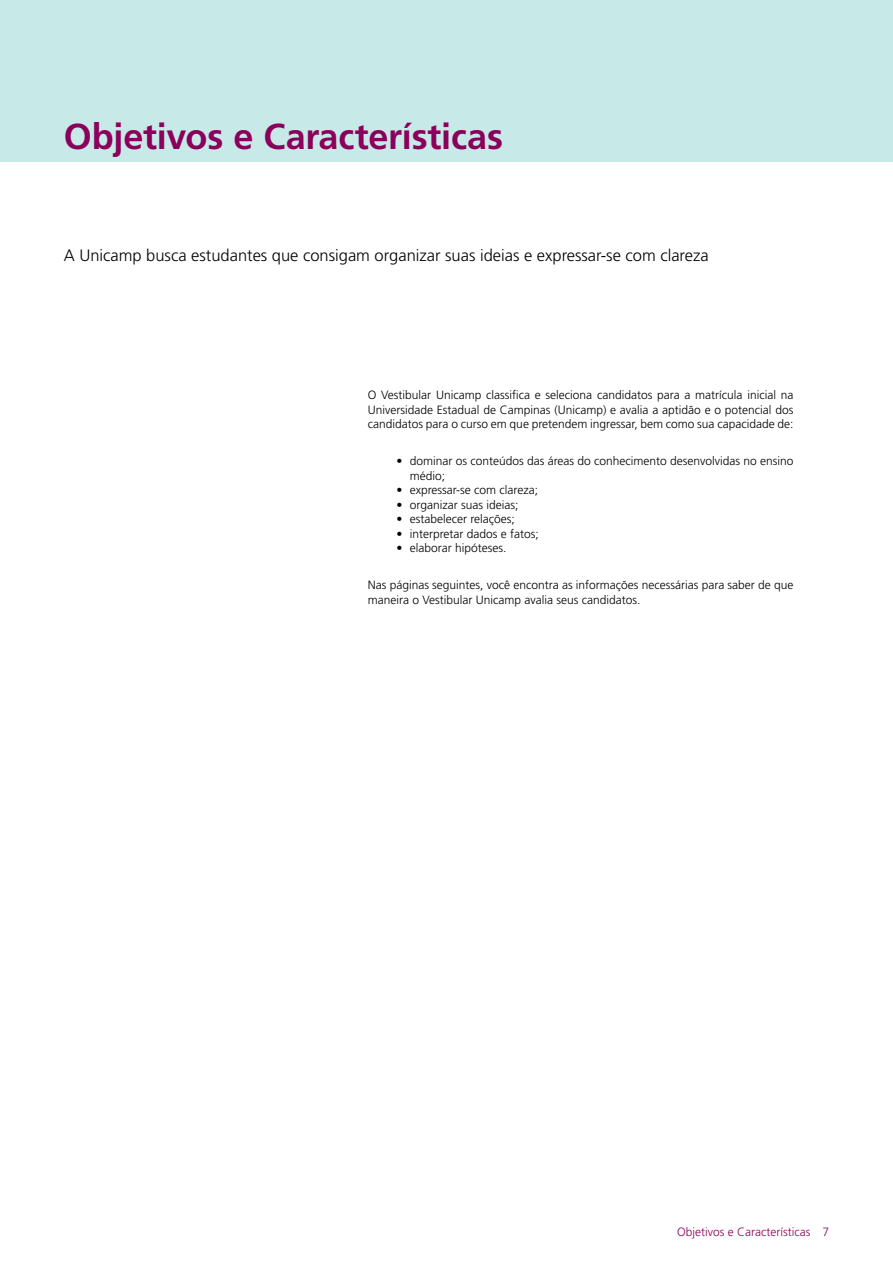
<style>
.page{position:relative;width:893px;height:1263px;background:#fff}
.page>*{position:absolute;margin:0;border:0;box-sizing:border-box;transform-origin:0 0}
.t1{font:700 36px "Frutiger";letter-spacing:-.005em;color:#8b005a}
.t2{font:300 16.5px "Frutiger";color:#000}
.t3{font:300 12px/14.4px "Frutiger";color:#000}
.t4{font:300 12px "Frutiger";color:#8b005a}
</style>
<div class="page">
<div style="left:0;top:0;width:893px;height:162px;background:#c7eae9"></div>
<h1 class="t1" style="left:64px;top:115px;width:441px">Objetivos e Características</h1>
<h2 class="t2" style="left:64px;top:246px;width:646px">A Unicamp busca estudantes que consigam organizar suas ideias e expressar-se com clareza</h2>
<p class="t3" style="left:368px;top:388px;width:427px;text-align:justify">O Vestibular Unicamp classifica e seleciona candidatos para a matrícula inicial na Universidade Estadual de Campinas (Unicamp) e avalia a aptidão e o potencial dos candidatos para o curso em que pretendem ingressar, bem como sua capacidade de:</p>
<p class="t3" style="left:410px;top:454px;width:385px;text-indent:-14px">• dominar os conteúdos das áreas do conhecimento desenvolvidas no ensino médio;</p>
<p class="t3" style="left:396px;top:483px;width:143px">• expressar-se com clareza;</p>
<p class="t3" style="left:396px;top:497px;width:124px">• organizar suas ideias;</p>
<p class="t3" style="left:396px;top:512px;width:120px">• estabelecer relações;</p>
<p class="t3" style="left:396px;top:526px;width:144px">• interpretar dados e fatos;</p>
<p class="t3" style="left:396px;top:541px;width:112px">• elaborar hipóteses.</p>
<p class="t3" style="left:368px;top:578px;width:427px">Nas páginas seguintes, você encontra as informações necessárias para saber de que maneira o Vestibular Unicamp avalia seus candidatos.</p>
<p class="t4" style="left:677px;top:1225px;width:153px">Objetivos e Características 7</p>
</div>
